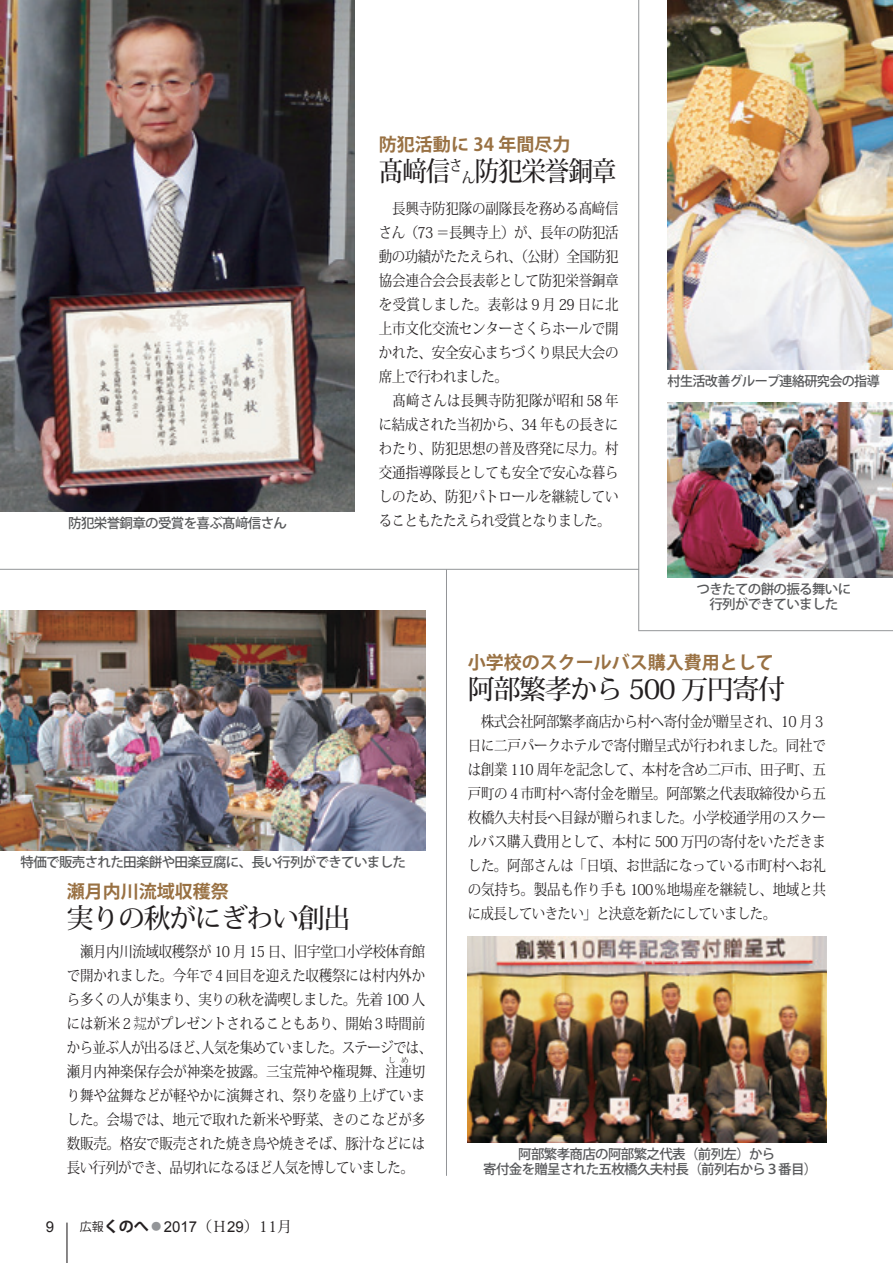
<style>
.page{position:relative;width:893px;height:1263px;background:#fff}
.page>*{position:absolute;margin:0;border:0;box-sizing:border-box;transform-origin:0 0}
.t1{font:500 27px "Koz Min Pr 6 N";letter-spacing:-.05em;color:#231f20}
.t2{font:500 27px "Koz Min Pr 6 N";letter-spacing:-.05em;color:#231f20;scale:.91 1}
.t3{font:700 18px "Koz Go Pr 6 N";color:#997143}
.t4{font:15px/24px "Koz Min Pr 6 N";letter-spacing:-.015em;color:#231f20;scale:.9 1}
.t5{font:15px "Arial";color:#231f20}
.t6{font:500 13.5px/15px "Koz Go Pr 6 N";letter-spacing:-.05em;color:#57585a;text-align:center}
.t7{font:7.5px "Koz Min Pr 6 N";color:#231f20}
.s1{font-size:15px}
.s2{font-family:"Koz Go Pr 6 N";font-size:12px}
.s3{font-family:"Koz Go Pr 6 N";font-weight:700}
.s4{font-family:"Koz Go Pro";font-weight:500;color:#939598}
.s5{font-family:"Koz Min Pr 6 N"}
</style>
<div class="page">
<hr style="left:66px;top:1222px;width:2px;height:41px;background:#231f20">
<hr style="left:638px;top:0;width:1px;height:630px;background:#939598">
<hr style="left:638px;top:630px;width:255px;height:1px;background:#939598">
<hr style="left:0;top:569px;width:639px;height:1px;background:#939598">
<img style="left:668px;top:402px;width:225px;height:175px">
<hr style="left:446px;top:569px;width:1px;height:607px;background:#939598">
<img style="left:468px;top:936px;width:358px;height:206px">
<img style="left:0;top:0;width:355px;height:511px">
<img style="left:668px;top:0;width:225px;height:370px">
<img style="left:0;top:610px;width:425px;height:240px">
<p class="t6" style="left:68px;top:516px;width:220px">防犯栄誉銅章の受賞を喜ぶ髙﨑信さん</p>
<p class="t3" style="left:379px;top:134px;width:193px">防犯活動に 34 年間尽力</p>
<h1 class="t2" style="left:379px;top:156px;width:262px">髙﨑信<sup>さ</sup><span class="s1">ん</span>防犯栄誉銅章</h1>
<p class="t4" style="left:379px;top:197px;width:268px">　長興寺防犯隊の副隊長を務める髙﨑信さん（73 ＝長興寺上）が、長年の防犯活動の功績がたたえられ、（公財）全国防犯協会連合会会長表彰として防犯栄誉銅章を受賞しました。表彰は９月 29 日に北上市文化交流センターさくらホールで開かれた、安全安心まちづくり県民大会の席上で行われました。<br>　髙﨑さんは長興寺防犯隊が昭和 58 年に結成された当初から、34 年もの長きにわたり、防犯思想の普及啓発に尽力。村交通指導隊長としても安全で安心な暮らしのため、防犯パトロールを継続していることもたたえられ受賞となりました。</p>
<p class="t6" style="left:668px;top:374px;width:214px">村生活改善グループ連絡研究会の指導</p>
<p class="t6" style="left:697px;top:581px;width:156px">つきたての餅の振る舞いに行列ができていました</p>
<p class="t6" style="left:21px;top:854px;width:387px">特価で販売された田楽餅や田楽豆腐に、長い行列ができていました</p>
<p class="t3" style="left:67px;top:881px;width:164px">瀬月内川流域収穫祭</p>
<h1 class="t1" style="left:67px;top:903px;width:285px">実りの秋がにぎわい創出</h1>
<p class="t4" style="left:67px;top:940px;width:407px">　瀬月内川流域収穫祭が 10 月 15 日、旧宇堂口小学校体育館で開かれました。今年で４回目を迎えた収穫祭には村内外から多くの人が集まり、実りの秋を満喫しました。先着 100 人には新米２㌕がプレゼントされることもあり、開始３時間前から並ぶ人が出るほど人気を集めていました。ステージでは、</p>
<p class="t4" style="left:67px;top:1036px;width:400px;text-indent:128px">、<br>瀬月内神楽保存会が神楽を披露。三宝荒神や権現舞、注連切</p>
<p class="t7" style="left:388px;top:1056px;width:9px">し</p>
<p class="t7" style="left:401px;top:1056px;width:9px">め</p>
<p class="t4" style="left:67px;top:1084px;width:400px;text-align:justify">り舞や盆舞などが軽やかに演舞され、祭りを盛り上げていました。会場では、地元で取れた新米や野菜、きのこなどが多数販売。格安で販売された焼き鳥や焼きそば、豚汁などには長い行列ができ、品切れになるほど人気を博していました。</p>
<p class="t5" style="left:46px;top:1217px;width:10px">9</p>
<p class="t5" style="left:80px;top:1217px;width:214px"><span class="s2">広報</span><span class="s3">くのへ</span><span class="s4">◦</span>2017<span class="s5">（Ｈ</span>29<span class="s5">）11月</span></p>
<p class="t3" style="left:468px;top:652px;width:307px">小学校のスクールバス購入費用として</p>
<h1 class="t1" style="left:468px;top:674px;width:319px">阿部繁孝から 500 万円寄付</h1>
<p class="t4" style="left:468px;top:710px;width:400px;text-align:justify">　株式会社阿部繁孝商店から村へ寄付金が贈呈され、10 月３日に二戸パークホテルで寄付贈呈式が行われました。同社では創業 110 周年を記念して、本村を含め二戸市、田子町、五戸町の４市町村へ寄付金を贈呈。阿部繁之代表取締役から五枚橋久夫村長へ目録が贈られました。小学校通学用のスクールバス購入費用として、本村に 500 万円の寄付をいただきました。阿部さんは「日頃、お世話になっている市町村へお礼の気持ち。製品も作り手も 100％地場産を継続し、地域と共に成長していきたい」と決意を新たにしていました。</p>
<p class="t6" style="left:483px;top:1146px;width:336px">阿部繁孝商店の阿部繁之代表（前列左）から<br>寄付金を贈呈された五枚橋久夫村長（前列右から３番目(</p>
</div>
